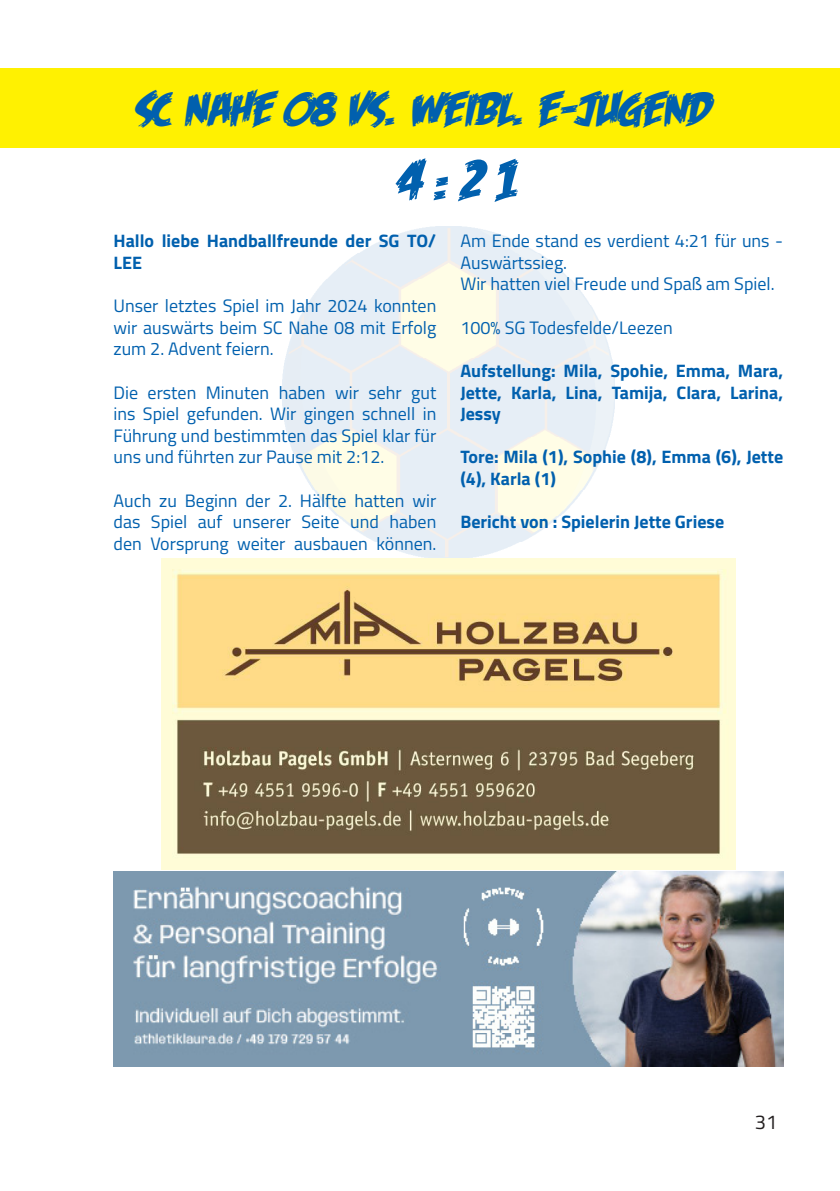
<style>
.page{position:relative;width:840px;height:1191px;background:#fff}
.page>*{position:absolute;margin:0;border:0;box-sizing:border-box;transform-origin:0 0}
.t1{font:60px "Feastof Flesh BB Italic";color:#0160ae}
.t2{font:48px "Feastof Flesh BB Italic";color:#0160ae}
.t3{font:20px "Titillium Web";color:#231f20}
.t4{font:18px/21.6px "Titillium Web";color:#0160ae;text-align:justify}
.t5{font:700 18px/21.6px "Titillium Web";color:#0160ae}
</style>
<div class="page">
<div style="left:0;top:68px;width:839px;height:80px;background:#fff101"></div>
<img style="left:113px;top:871px;width:669px;height:195px">
<img style="left:161px;top:558px;width:574px;height:311px">
<p class="t2" style="left:133px;top:84px;width:575px">SC NAHE 08 VS. WEIBL. E-JUGEND</p>
<p class="t1" style="left:394px;top:148px;width:121px">4:21</p>
<p class="t5" style="left:113px;top:229px;width:324px">Hallo liebe Handballfreunde der SG TO/<br>LEE</p>
<p class="t4" style="left:113px;top:294px;width:324px">Unser letztes Spiel im Jahr 2024 konnten wir auswärts beim SC Nahe 08 mit Erfolg zum 2. Advent feiern.</p>
<p class="t4" style="left:113px;top:380px;width:324px">Die ersten Minuten haben wir sehr gut ins Spiel gefunden. Wir gingen schnell in Führung und bestimmten das Spiel klar für uns und führten zur Pause mit 2:12.</p>
<p class="t4" style="left:113px;top:488px;width:324px">Auch zu Beginn der 2. Hälfte hatten wir das Spiel auf unserer Seite und haben den Vorsprung weiter ausbauen können.</p>
<p class="t4" style="left:460px;top:229px;width:324px">Am Ende stand es verdient 4:21 für uns -<br>Auswärtssieg.</p>
<p class="t4" style="left:460px;top:272px;width:315px">Wir hatten viel Freude und Spaß am Spiel.</p>
<p class="t4" style="left:460px;top:316px;width:214px">100% SG Todesfelde/Leezen</p>
<p class="t5" style="left:460px;top:359px;width:324px;text-align:justify">Aufstellung: Mila, Spohie, Emma, Mara, Jette, Karla, Lina, Tamija, Clara, Larina, Jessy</p>
<p class="t5" style="left:460px;top:445px;width:324px">Tore: Mila (1), Sophie (8), Emma (6), Jette (4), Karla (1)</p>
<p class="t5" style="left:460px;top:510px;width:265px">Bericht von : Spielerin Jette Griese</p>
<p class="t3" style="left:754px;top:1107px;width:24px">31</p>
</div>
